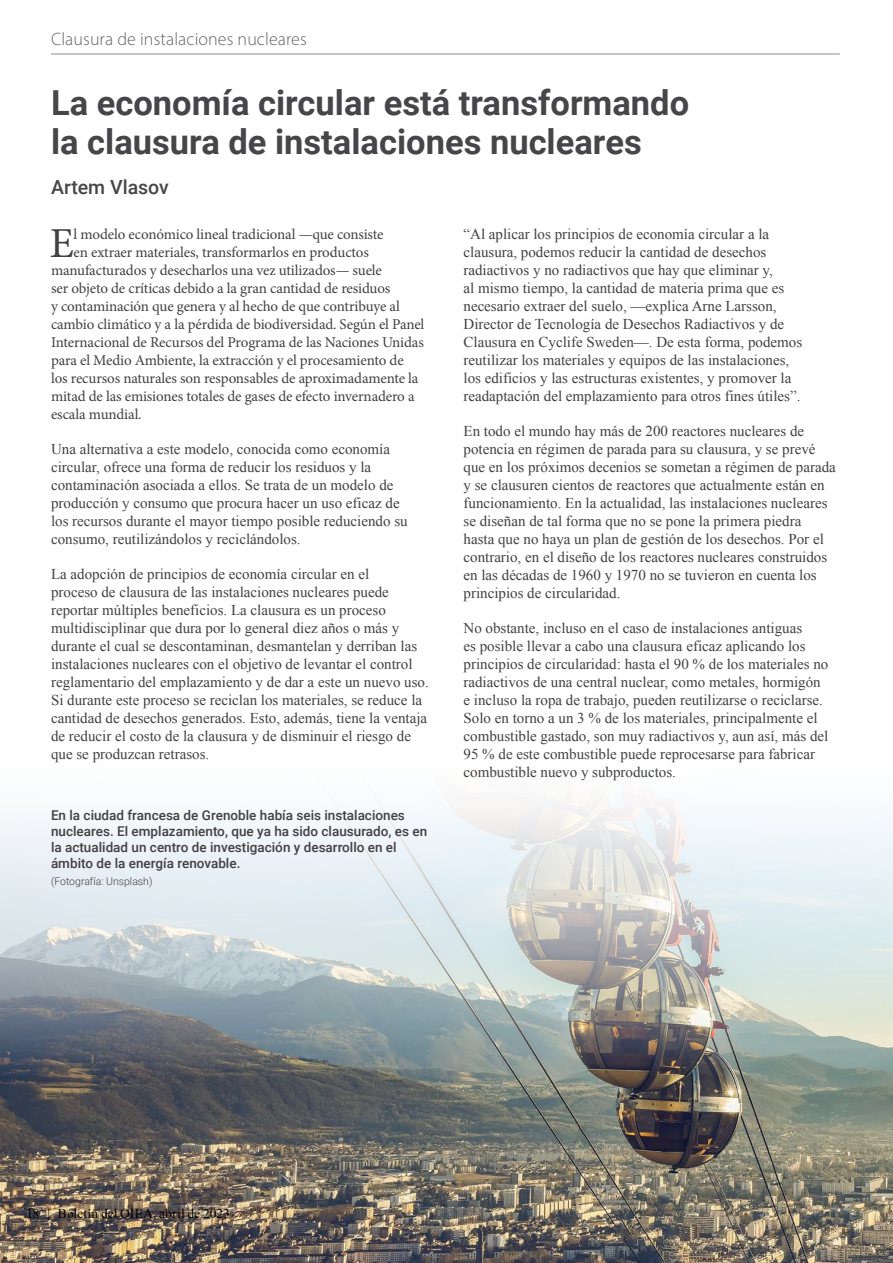
<style>
.page{position:relative;width:893px;height:1263px;background:#fff}
.page>*{position:absolute;margin:0;border:0;box-sizing:border-box;transform-origin:0 0}
.t1{font:42.75px "Minion Pro";color:#414042}
.t2{font:700 34.5px/39px "Roboto";color:#464547}
.t3{font:500 19.5px "Roboto";color:#464547}
.t4{font:300 18px "Myriad Pro";letter-spacing:.005em;color:#636466}
.t5{font:15px/18px "Times New Roman";color:#414042}
.t6{font:15px "Minion Pro";letter-spacing:-.01em;color:#414042}
.t7{font:500 13.5px/16.2px "Roboto";color:#414042}
.t8{font:13.5px "Times New Roman";letter-spacing:.005em;color:#000}
.t9{font:300 10.5px "Roboto";color:#414042}
</style>
<div class="page">
<img style="left:0;top:800px;width:893px;height:463px">
<hr style="left:51px;top:54px;width:789px;height:1px;background:#636466">
<p class="t4" style="left:51px;top:28px;width:257px">Clausura de instalaciones nucleares</p>
<h2 class="t2" style="left:51px;top:82px;width:640px">La economía circular está transformando la clausura de instalaciones nucleares</h2>
<h3 class="t3" style="left:51px;top:174px;width:119px">Artem Vlasov</h3>
<h1 class="t1" style="left:50px;top:215px;width:26px">E</h1>
<p class="t6" style="left:74px;top:225px;width:312px">l modelo económico lineal tradicional —que consiste</p>
<p class="t5" style="left:463px;top:225px;width:340px">“Al aplicar los principios de economía circular a la clausura, podemos reducir la cantidad de desechos radiactivos y no radiactivos que hay que eliminar y,<br>al mismo tiempo, la cantidad de materia prima que es necesario extraer del suelo, —explica Arne Larsson, Director de Tecnología de Desechos Radiactivos y de Clausura en Cyclife Sweden—. De esta forma, podemos reutilizar los materiales y equipos de las instalaciones, los edificios y las estructuras existentes, y promover la readaptación del emplazamiento para otros fines útiles”.</p>
<p class="t5" style="left:463px;top:422px;width:374px">En todo el mundo hay más de 200 reactores nucleares de potencia en régimen de parada para su clausura, y se prevé que en los próximos decenios se sometan a régimen de parada y se clausuren cientos de reactores que actualmente están en funcionamiento. En la actualidad, las instalaciones nucleares se diseñan de tal forma que no se pone la primera piedra<br>hasta que no haya un plan de gestión de los desechos. Por el contrario, en el diseño de los reactores nucleares construidos en las décadas de 1960 y 1970 no se tuvieron en cuenta los principios de circularidad.</p>
<p class="t5" style="left:463px;top:619px;width:366px">No obstante, incluso en el caso de instalaciones antiguas<br>es posible llevar a cabo una clausura eficaz aplicando los principios de circularidad: hasta el 90 % de los materiales no radiactivos de una central nuclear, como metales, hormigón e incluso la ropa de trabajo, pueden reutilizarse o reciclarse.<br>Solo en torno a un 3 % de los materiales, principalmente el combustible gastado, son muy radiactivos y, aun así, más del 95 % de este combustible puede reprocesarse para fabricar combustible nuevo y subproductos.</p>
<p class="t6" style="left:74px;top:243px;width:297px">en extraer materiales, transformarlos en productos</p>
<p class="t6" style="left:51px;top:261px;width:332px">manufacturados y desecharlos una vez utilizados— suele</p>
<p class="t6" style="left:51px;top:279px;width:341px">ser objeto de críticas debido a la gran cantidad de residuos</p>
<p class="t6" style="left:51px;top:297px;width:350px">y contaminación que genera y al hecho de que contribuye al</p>
<p class="t6" style="left:51px;top:315px;width:375px">cambio climático y a la pérdida de biodiversidad. Según el Panel</p>
<p class="t6" style="left:51px;top:333px;width:374px">Internacional de Recursos del Programa de las Naciones Unidas</p>
<p class="t6" style="left:51px;top:351px;width:354px">para el Medio Ambiente, la extracción y el procesamiento de</p>
<p class="t6" style="left:51px;top:369px;width:369px">los recursos naturales son responsables de aproximadamente la</p>
<p class="t6" style="left:51px;top:387px;width:365px">mitad de las emisiones totales de gases de efecto invernadero a</p>
<p class="t6" style="left:51px;top:405px;width:92px">escala mundial.</p>
<p class="t5" style="left:51px;top:440px;width:358px">Una alternativa a este modelo, conocida como economía circular, ofrece una forma de reducir los residuos y la contaminación asociada a ellos. Se trata de un modelo de producción y consumo que procura hacer un uso eficaz de los recursos durante el mayor tiempo posible reduciendo su consumo, reutilizándolos y reciclándolos.</p>
<p class="t5" style="left:51px;top:565px;width:379px">La adopción de principios de economía circular en el<br>proceso de clausura de las instalaciones nucleares puede reportar múltiples beneficios. La clausura es un proceso multidisciplinar que dura por lo general diez años o más y durante el cual se descontaminan, desmantelan y derriban las instalaciones nucleares con el objetivo de levantar el control reglamentario del emplazamiento y de dar a este un nuevo uso.<br>Si durante este proceso se reciclan los materiales, se reduce la cantidad de desechos generados. Esto, además, tiene la ventaja de reducir el costo de la clausura y de disminuir el riesgo de que se produzcan retrasos.</p>
<p class="t7" style="left:51px;top:806px;width:378px">En la ciudad francesa de Grenoble había seis instalaciones nucleares. El emplazamiento, que ya ha sido clausurado, es en la actualidad un centro de investigación y desarrollo en el ámbito de la energía renovable.</p>
<p class="t9" style="left:51px;top:874px;width:103px">(Fotografía: Unsplash)</p>
<p class="t8" style="left:26px;top:1205px;width:205px">18 | Boletín del OIEA, abril de 2023</p>
</div>
